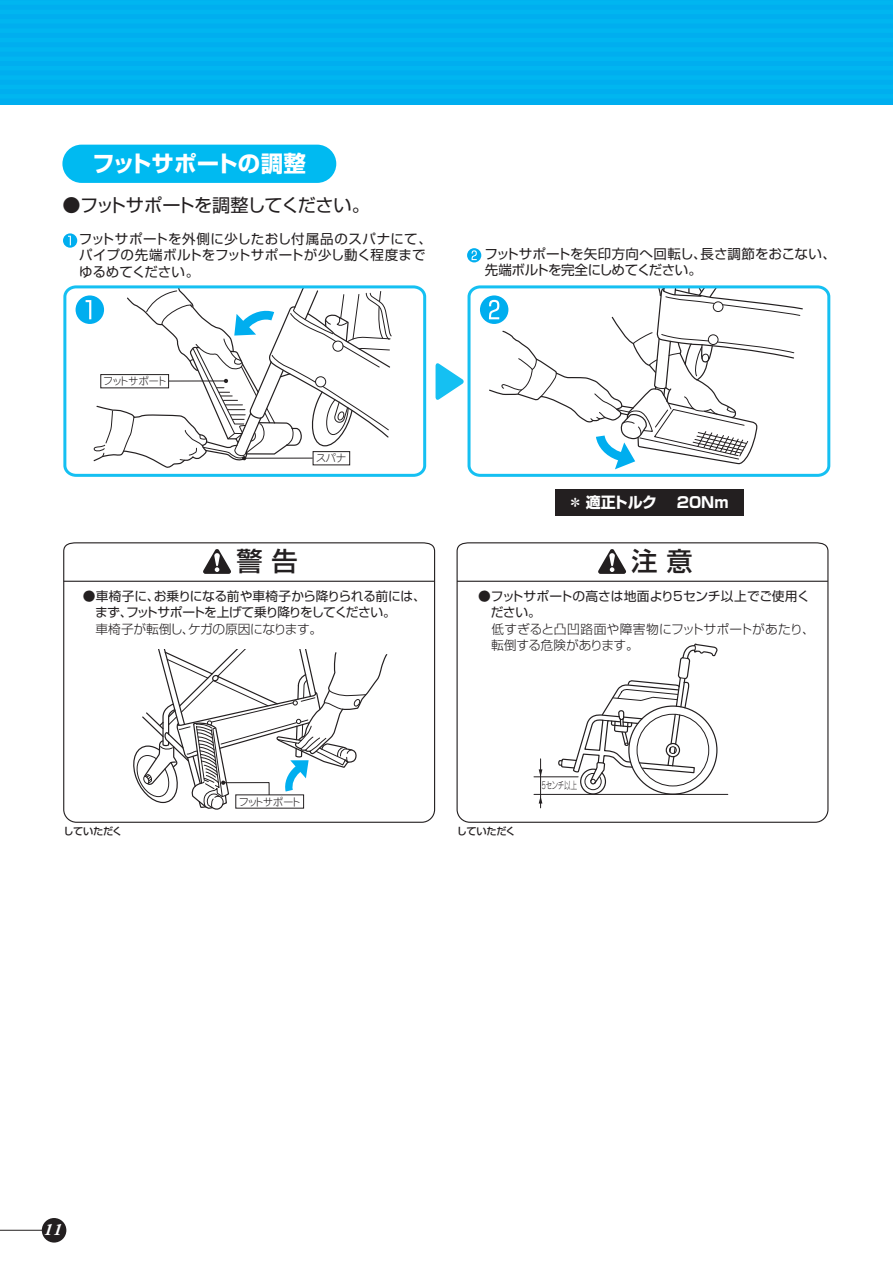
<style>
.page{position:relative;width:893px;height:1263px;background:#fff}
.page>*{position:absolute;margin:0;border:0;box-sizing:border-box;transform-origin:0 0}
.t1{font:500 26.1px "Shin Go Pro";color:#231f20}
.t2{font:700 22.5px "Shin Go Pro";color:#fff}
.t3{font:18.15px "Shin Go Pro";letter-spacing:-.05em;color:#231f20}
.t4{font:italic 700 17.4px "Adobe Garamond Pro";color:#fff}
.t5{font:700 15px "Shin Go Pro";color:#fff}
.t6{font:13.5px/16.2px "Shin Go Pro";color:#231f20}
.t7{font:13.5px/16.2px "Shin Go Pro";letter-spacing:-.02em;color:#231f20}
.t8{font:12.75px/16.5px "Shin Go Pro";letter-spacing:-.03em;color:#231f20}
.t9{font:300 12.75px/16.5px "Shin Go Pro";letter-spacing:-.01em;color:#231f20}
.t10{font:300 10.65px "Jun 101 Pro";letter-spacing:-.145em;color:#231f20}
.t11{font:300 10.65px "Jun 101 Pro";letter-spacing:-.17em;color:#231f20}
.t12{font:500 10.2px "Shin Go Pro";letter-spacing:-.035em;color:#231f20}
.t13{font:300 10.05px "Jun 101 Pro";letter-spacing:-.03em;color:#231f20;scale:.65 1}
.s1{font-weight:300}
.s2{font-weight:400}
</style>
<div class="page">
<svg style="left:63px;top:285px;width:364px;height:192px"></svg>
<svg style="left:467px;top:285px;width:364px;height:192px"></svg>
<div style="left:0;top:0;width:893px;height:104px;background:#00aeef"></div>
<div style="left:0;top:94px;width:893px;height:5px;background:#00b6f0"></div>
<hr style="left:0;top:85px;width:893px;height:4px;background:#00b6f0">
<div style="left:0;top:75px;width:893px;height:5px;background:#00b6f0"></div>
<hr style="left:0;top:66px;width:893px;height:4px;background:#00b6f0">
<hr style="left:0;top:57px;width:893px;height:4px;background:#00b6f0">
<div style="left:0;top:47px;width:893px;height:5px;background:#00b6f0"></div>
<hr style="left:0;top:38px;width:893px;height:4px;background:#00b6f0">
<div style="left:0;top:28px;width:893px;height:5px;background:#00b6f0"></div>
<div style="left:0;top:19px;width:893px;height:5px;background:#00b6f0"></div>
<hr style="left:0;top:10px;width:893px;height:4px;background:#00b6f0">
<div style="left:0;top:0;width:893px;height:5px;background:#00b6f0"></div>
<hr style="left:0;top:1230px;width:54px;height:1px;background:#231f20">
<div style="left:42px;top:1218px;width:24px;height:24px;background:#231f20;border-radius:50%"></div>
<div style="left:62px;top:145px;width:274px;height:38px;background:#00baf1;border-radius:19px"></div>
<svg style="left:63px;top:542px;width:373px;height:281px"></svg>
<hr style="left:64px;top:581px;width:370px;height:1px;background:#231f20">
<svg style="left:203px;top:549px;width:28px;height:25px"></svg>
<svg style="left:456px;top:542px;width:373px;height:281px"></svg>
<hr style="left:457px;top:581px;width:371px;height:1px;background:#231f20">
<svg style="left:598px;top:549px;width:28px;height:25px"></svg>
<div style="left:76px;top:295px;width:28px;height:29px;background:#00aeef;border-radius:50%"></div>
<svg style="left:63px;top:233px;width:14px;height:15px"></svg>
<svg style="left:68px;top:236px;width:3px;height:9px"></svg>
<div style="left:480px;top:295px;width:28px;height:29px;background:#00aeef;border-radius:50%"></div>
<svg style="left:436px;top:363px;width:28px;height:37px"></svg>
<svg style="left:467px;top:248px;width:14px;height:14px"></svg>
<svg style="left:472px;top:250px;width:5px;height:10px"></svg>
<svg style="left:558px;top:643px;width:159px;height:157px"></svg>
<div style="left:637px;top:714px;width:72px;height:72px;border:1px solid #231f20;border-radius:50%"></div>
<div style="left:666px;top:743px;width:14px;height:14px;border:1px solid #231f20;border-radius:50%"></div>
<div style="left:669px;top:746px;width:8px;height:8px;border:1px solid #231f20;border-radius:50%"></div>
<hr style="left:534px;top:776px;width:44px;height:1px;background:#231f20">
<hr style="left:534px;top:794px;width:194px;height:1px;background:#231f20">
<hr style="left:540px;top:759px;width:1px;height:49px;background:#231f20">
<svg style="left:539px;top:796px;width:3px;height:7px"></svg>
<svg style="left:539px;top:769px;width:3px;height:8px"></svg>
<svg style="left:488px;top:287px;width:316px;height:182px"></svg>
<svg style="left:86px;top:287px;width:306px;height:181px"></svg>
<hr style="left:169px;top:381px;width:57px;height:1px;background:#231f20">
<div style="left:101px;top:375px;width:68px;height:13px;background:#fff"></div>
<div style="left:100px;top:374px;width:69px;height:14px;border:1px solid #231f20"></div>
<div style="left:313px;top:452px;width:37px;height:13px;background:#fff"></div>
<div style="left:313px;top:451px;width:37px;height:14px;border:1px solid #231f20"></div>
<svg style="left:131px;top:649px;width:257px;height:165px"></svg>
<div style="left:236px;top:795px;width:68px;height:13px;background:#fff"></div>
<div style="left:555px;top:489px;width:188px;height:26px;background:#231f20"></div>
<p class="t2" style="left:92px;top:145px;width:215px">フットサポートの調整</p>
<p class="t3" style="left:62px;top:190px;width:309px">●フットサポートを調整してください。</p>
<p class="t6" style="left:79px;top:229px;width:355px">フットサポートを外側に少したおし付属品のスパナにて、パイプの先端ボルトをフットサポートが少し動く程度までゆるめてください。</p>
<p class="t10" style="left:103px;top:373px;width:66px">フットサポート</p>
<p class="t10" style="left:316px;top:450px;width:32px">スパナ</p>
<p class="t1" style="left:236px;top:540px;width:63px">警 告</p>
<p class="t7" style="left:484px;top:244px;width:353px">フットサポートを矢印方向へ回転し、長さ調節をおこない、先端ボルトを完全にしめてください。</p>
<p class="t5" style="left:568px;top:490px;width:162px">＊ 適正トルク　 20Nm</p>
<p class="t1" style="left:631px;top:540px;width:63px">注 意</p>
<p class="t8" style="left:95px;top:586px;width:332px;text-indent:-12px">●車椅子に、お乗りになる前や車椅子から降りられる前には、まず、フットサポートを上げて乗り降りをしてください。<br><span class="s1">車椅子が転倒し、ケガの原因になります。</span></p>
<p class="t9" style="left:491px;top:586px;width:326px;text-indent:-13px"><span class="s2">●フットサポートの高さは地面より5センチ以上でご使用ください。<br></span>低すぎると凸凹路面や障害物にフットサポートがあたり、転倒する危険があります。</p>
<p class="t12" style="left:64px;top:823px;width:60px">していただく</p>
<p class="t11" style="left:238px;top:793px;width:65px">フットサポート</p>
<p class="t4" style="left:44px;top:1219px;width:20px">11</p>
<p class="t12" style="left:457px;top:823px;width:60px">していただく</p>
<p class="t13" style="left:542px;top:777px;width:56px">5センチ以上</p>
</div>
